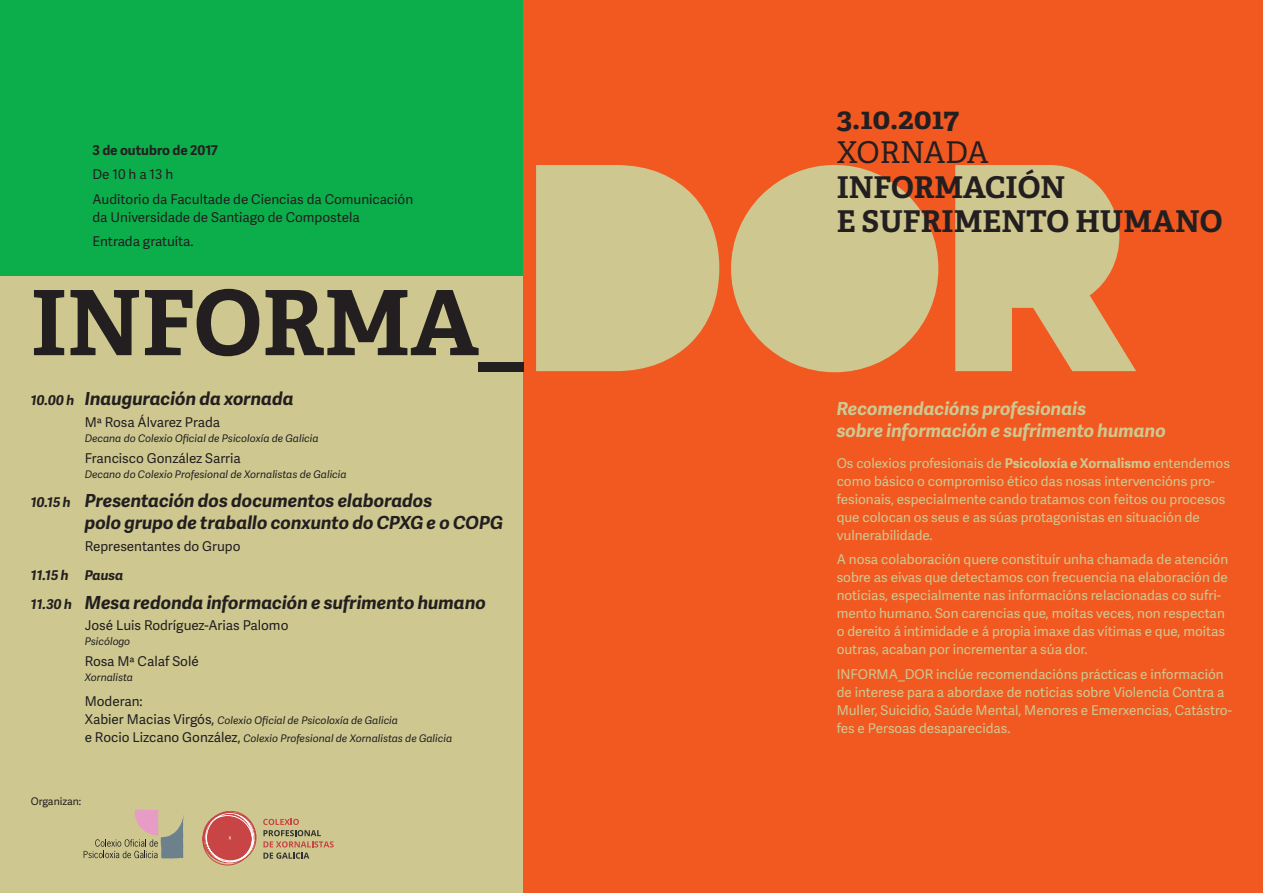
<style>
.page{position:relative;width:1263px;height:893px;background:#fff}
.page>*{position:absolute;margin:0;border:0;box-sizing:border-box;transform-origin:0 0}
.t1{font:700 90px "Adelle PE";color:#231f20}
.t2{font:700 30px/34.5px "Adelle PE";color:#231f20}
.t3{font:30px "Adelle PE";letter-spacing:-.015em;color:#231f20}
.t4{font:italic 700 18px/22.5px "Adelle Sans";color:#231f20}
.t5{font:italic 700 18px/22.5px "Adelle Sans";color:#cec890}
.t6{font:13.5px/18px "Adelle Sans";color:#cec890}
.t7{font:13.5px/24.5px "Adelle Sans";color:#231f20}
.t8{font:700 13.5px "Adelle Sans";color:#231f20}
.t9{font:italic 700 13.5px "Adelle Sans";letter-spacing:-.005em;color:#231f20}
.t10{font:italic 10.5px/18px "Adelle Sans";color:#231f20}
.t11{font:10.5px "Adelle Sans";color:#231f20}
.s1{font-size:13.5px}
.s2{font-style:normal;font-size:13.5px}
.s3{font-weight:700}
</style>
<div class="page">
<div style="left:0;top:6px;width:774px;height:887px;background:#cec890"></div>
<div style="left:0;top:0;width:536px;height:275px;background:#0cae4c"></div>
<div style="left:524px;top:0;width:739px;height:893px;background:#f15921"></div>
<svg style="left:536px;top:165px;width:183px;height:206px;background:#d1bc84"></svg>
<svg style="left:955px;top:165px;width:181px;height:206px"></svg>
<div style="left:731px;top:165px;width:207px;height:207px;background:#cec890;border-radius:50%"></div>
<svg style="left:84px;top:809px;width:99px;height:50px"></svg>
<svg style="left:203px;top:811px;width:53px;height:54px"></svg>
<svg style="left:263px;top:819px;width:71px;height:40px"></svg>
<p class="t8" style="left:92px;top:140px;width:127px">3 de outubro de 2017</p>
<p class="t7" style="left:92px;top:162px;width:322px">De 10 h a 13 h<br>Auditorio da Facultade de Ciencias da Comunicación</p>
<p class="t7" style="left:92px;top:204px;width:269px">da Universidade de Santiago de Compostela<br>Entrada gratuíta.</p>
<h1 class="t1" style="left:31px;top:258px;width:495px">INFORMA_</h1>
<h3 class="t4" style="left:31px;top:387px;width:264px"><span class="s1">10.00 h</span> Inauguración da xornada</h3>
<p class="t7" style="left:85px;top:409px;width:137px">Mª Rosa Álvarez Prada</p>
<p class="t10" style="left:85px;top:428px;width:235px">Decana do Colexio Oficial de Psicoloxía de Galicia</p>
<p class="t7" style="left:85px;top:445px;width:158px">Francisco González Sarria</p>
<p class="t10" style="left:85px;top:465px;width:263px">Decano do Colexio Profesional de Xornalistas de Galicia</p>
<h3 class="t4" style="left:85px;top:489px;width:420px;text-indent:-54px"><span class="s1">10.15 h</span> Presentación dos documentos elaborados<br>polo grupo de traballo conxunto do CPXG e o COPG</h3>
<p class="t7" style="left:85px;top:533px;width:157px">Representantes do Grupo</p>
<p class="t9" style="left:31px;top:565px;width:94px">11.15 h Pausa</p>
<h3 class="t4" style="left:31px;top:590px;width:457px"><span class="s1">11.30 h</span> Mesa redonda información e sufrimento humano</h3>
<p class="t7" style="left:85px;top:612px;width:205px">José Luis Rodríguez-Arias Palomo</p>
<p class="t10" style="left:85px;top:632px;width:47px">Psicólogo</p>
<p class="t7" style="left:85px;top:649px;width:116px">Rosa Mª Calaf Solé</p>
<p class="t10" style="left:85px;top:668px;width:50px">Xornalista</p>
<p class="t7" style="left:85px;top:688px;width:59px">Moderan:</p>
<p class="t10" style="left:85px;top:710px;width:369px"><span class="s2">Xabier Macias Virgós,</span> Colexio Oficial de Psicoloxía de Galicia<br><span class="s2">e Rocio Lizcano González,</span> Colexio Profesional de Xornalistas de Galicia</p>
<p class="t11" style="left:31px;top:793px;width:52px">Organizan:</p>
<h2 class="t2" style="left:837px;top:100px;width:124px">3.10.2017</h2>
<h2 class="t3" style="left:837px;top:131px;width:153px">XORNADA</h2>
<h2 class="t2" style="left:837px;top:169px;width:387px">INFORMACIÓN<br>E SUFRIMENTO HUMANO</h2>
<h3 class="t5" style="left:837px;top:396px;width:331px">Recomendacións profesionais<br>sobre información e sufrimento humano</h3>
<p class="t6" style="left:837px;top:454px;width:395px">Os colexios profesionais de <span class="s3">Psicoloxía e Xornalismo</span> entendemos como básico o compromiso ético das nosas intervencións pro&shy;fesionais, especialmente cando tratamos con feitos ou procesos que colocan os seus e as súas protagonistas en situación de vulnerabilidade.</p>
<p class="t6" style="left:837px;top:550px;width:393px">A nosa colaboración quere constituír unha chamada de atención sobre as eivas que detectamos con frecuencia na elaboración de noticias, especialmente nas informacións relacionadas co sufri&shy;mento humano. Son carencias que, moitas veces, non respectan o dereito á intimidade e á propia imaxe das vítimas e que, moitas outras, acaban por incrementar a súa dor.</p>
<p class="t6" style="left:837px;top:664px;width:397px">INFORMA_DOR inclúe recomendacións prácticas e información de interese para a abordaxe de noticias sobre Violencia Contra a Muller, Suicidio, Saúde Mental, Menores e Emerxencias, Catástro&shy;fes e Persoas desaparecidas.</p>
</div>
